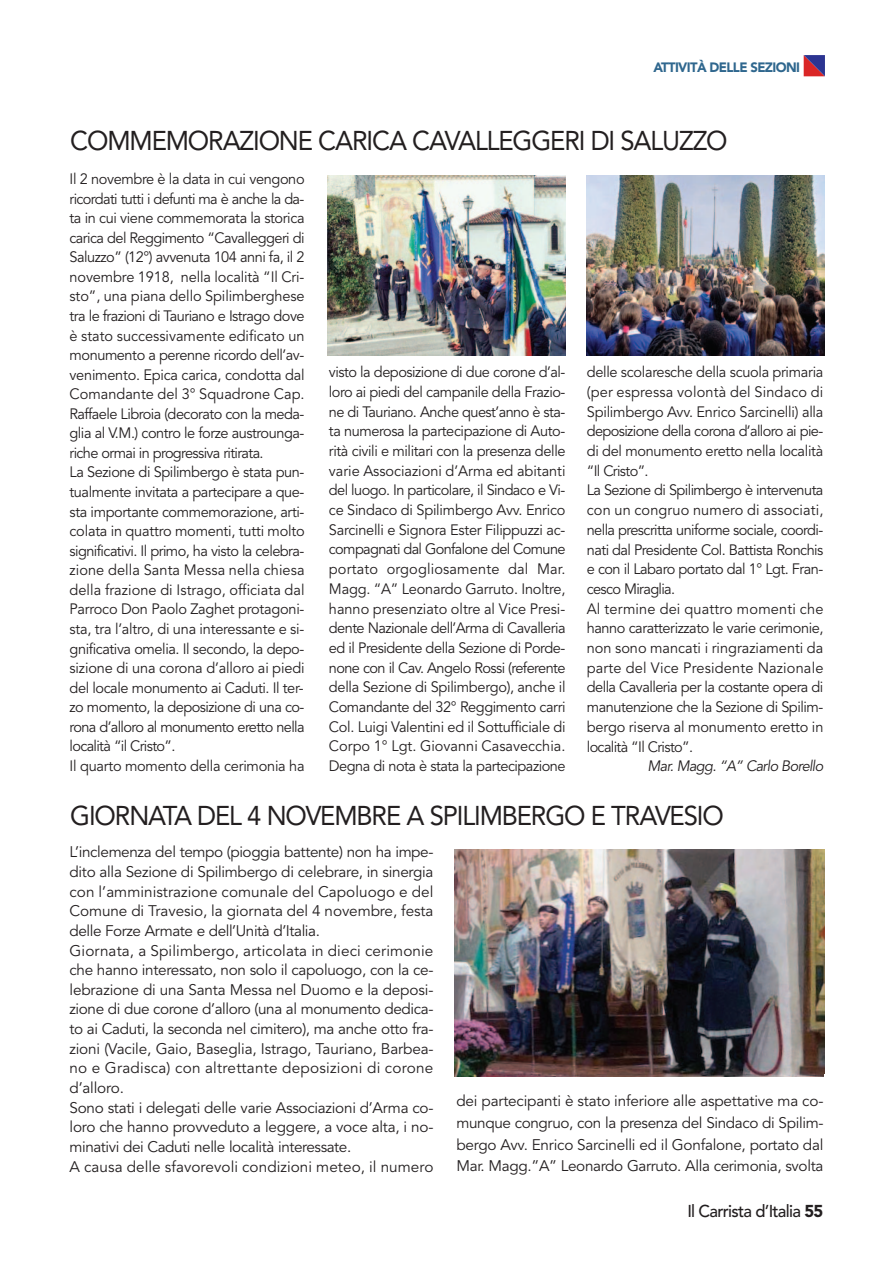
<style>
.page{position:relative;width:893px;height:1263px;background:#fff}
.page>*{position:absolute;margin:0;border:0;box-sizing:border-box;transform-origin:0 0}
.t1{font:27px "Avenir";letter-spacing:-.045em;color:#231f20;scale:.95 1}
.t2{font:500 17.1px "Avenir";letter-spacing:-.045em;color:#231f20}
.t3{font:15.3px/19.6px "Avenir";letter-spacing:-.015em;color:#231f20}
.t4{font:15px/19.6px "Avenir";letter-spacing:-.03em;color:#231f20}
.t5{font:italic 15px "Avenir";letter-spacing:-.045em;color:#231f20}
.t6{font:900 13.5px "Avenir";letter-spacing:-.045em;color:#2f678e}
.s1{font-weight:900}
</style>
<div class="page">
<svg style="left:804px;top:55px;width:21px;height:21px"></svg>
<img style="left:327px;top:175px;width:239px;height:180px">
<img style="left:587px;top:175px;width:237px;height:180px">
<img style="left:454px;top:849px;width:370px;height:227px">
<p class="t6" style="left:653px;top:56px;width:148px">ATTIVITÀ DELLE SEZIONI</p>
<h1 class="t1" style="left:70px;top:119px;width:693px">COMMEMORAZIONE CARICA CAVALLEGGERI DI SALUZZO</h1>
<p class="t4" style="left:70px;top:169px;width:237px">Il 2 novembre è la data in cui vengono ricordati tutti i defunti ma è anche la da&shy;ta in cui viene commemorata la storica carica del Reggimento “Cavalleggeri di Saluzzo” (12°) avvenuta 104 anni fa, il 2 novembre 1918, nella località “Il Cri&shy;sto”, una piana dello Spilimberghese tra le frazioni di Tauriano e Istrago dove è stato successivamente edificato un monumento a perenne ricordo dell’av&shy;venimento. Epica carica, condotta dal Comandante del 3° Squadrone Cap.<br>Raffaele Libroia (decorato con la meda&shy;glia al V.M.) contro le forze austrounga&shy;riche ormai in progressiva ritirata.<br>La Sezione di Spilimbergo è stata pun&shy;tualmente invitata a partecipare a que&shy;sta importante commemorazione, arti&shy;colata in quattro momenti, tutti molto significativi. Il primo, ha visto la celebra&shy;zione della Santa Messa nella chiesa della frazione di Istrago, officiata dal Parroco Don Paolo Zaghet protagoni&shy;sta, tra l’altro, di una interessante e si&shy;gnificativa omelia. Il secondo, la depo&shy;sizione di una corona d’alloro ai piedi del locale monumento ai Caduti. Il ter&shy;zo momento, la deposizione di una co&shy;rona d’alloro al monumento eretto nella località “il Cristo”.<br>Il quarto momento della cerimonia ha</p>
<p class="t4" style="left:329px;top:362px;width:238px;text-align:justify">visto la deposizione di due corone d’al&shy;loro ai piedi del campanile della Frazio&shy;ne di Tauriano. Anche quest’anno è sta&shy;ta numerosa la partecipazione di Auto&shy;rità civili e militari con la presenza delle varie Associazioni d’Arma ed abitanti del luogo. In particolare, il Sindaco e Vi&shy;ce Sindaco di Spilimbergo Avv. Enrico Sarcinelli e Signora Ester Filippuzzi ac&shy;compagnati dal Gonfalone del Comune portato orgogliosamente dal Mar.<br>Magg. “A” Leonardo Garruto. Inoltre, hanno presenziato oltre al Vice Presi&shy;dente Nazionale dell’Arma di Cavalleria ed il Presidente della Sezione di Porde&shy;none con il Cav. Angelo Rossi (referente della Sezione di Spilimbergo), anche il Comandante del 32° Reggimento carri Col. Luigi Valentini ed il Sottufficiale di Corpo 1° Lgt. Giovanni Casavecchia.<br>Degna di nota è stata la partecipazione</p>
<p class="t4" style="left:587px;top:363px;width:238px">delle scolaresche della scuola primaria (per espressa volontà del Sindaco di Spilimbergo Avv. Enrico Sarcinelli) alla deposizione della corona d’alloro ai pie&shy;di del monumento eretto nella località “Il Cristo”.<br>La Sezione di Spilimbergo è intervenuta con un congruo numero di associati, nella prescritta uniforme sociale, coordi&shy;nati dal Presidente Col. Battista Ronchis e con il Labaro portato dal 1° Lgt. Fran&shy;cesco Miraglia.<br>Al termine dei quattro momenti che hanno caratterizzato le varie cerimonie, non sono mancati i ringraziamenti da parte del Vice Presidente Nazionale della Cavalleria per la costante opera di manutenzione che la Sezione di Spilim&shy;bergo riserva al monumento eretto in località “Il Cristo”.</p>
<p class="t5" style="left:648px;top:757px;width:177px">Mar. Magg. “A” Carlo Borello</p>
<h1 class="t1" style="left:70px;top:794px;width:689px">GIORNATA DEL 4 NOVEMBRE A SPILIMBERGO E TRAVESIO</h1>
<p class="t3" style="left:70px;top:842px;width:366px">L’inclemenza del tempo (pioggia battente) non ha impe&shy;dito alla Sezione di Spilimbergo di celebrare, in sinergia con l’amministrazione comunale del Capoluogo e del Comune di Travesio, la giornata del 4 novembre, festa delle Forze Armate e dell’Unità d’Italia.<br>Giornata, a Spilimbergo, articolata in dieci cerimonie che hanno interessato, non solo il capoluogo, con la ce&shy;lebrazione di una Santa Messa nel Duomo e la deposi&shy;zione di due corone d’alloro (una al monumento dedica&shy;to ai Caduti, la seconda nel cimitero), ma anche otto fra&shy;zioni (Vacile, Gaio, Baseglia, Istrago, Tauriano, Barbea&shy;no e Gradisca) con altrettante deposizioni di corone d’alloro.<br>Sono stati i delegati delle varie Associazioni d’Arma co&shy;loro che hanno provveduto a leggere, a voce alta, i no&shy;minativi dei Caduti nelle località interessate.<br>A causa delle sfavorevoli condizioni meteo, il numero</p>
<p class="t3" style="left:456px;top:1090px;width:368px;line-height:21.8px;text-align:justify">dei partecipanti è stato inferiore alle aspettative ma co&shy;munque congruo, con la presenza del Sindaco di Spilim&shy;bergo Avv. Enrico Sarcinelli ed il Gonfalone, portato dal Mar. Magg.”A” Leonardo Garruto. Alla cerimonia, svolta</p>
<p class="t2" style="left:687px;top:1196px;width:138px">Il Carrista d’Italia <span class="s1">55</span></p>
</div>
